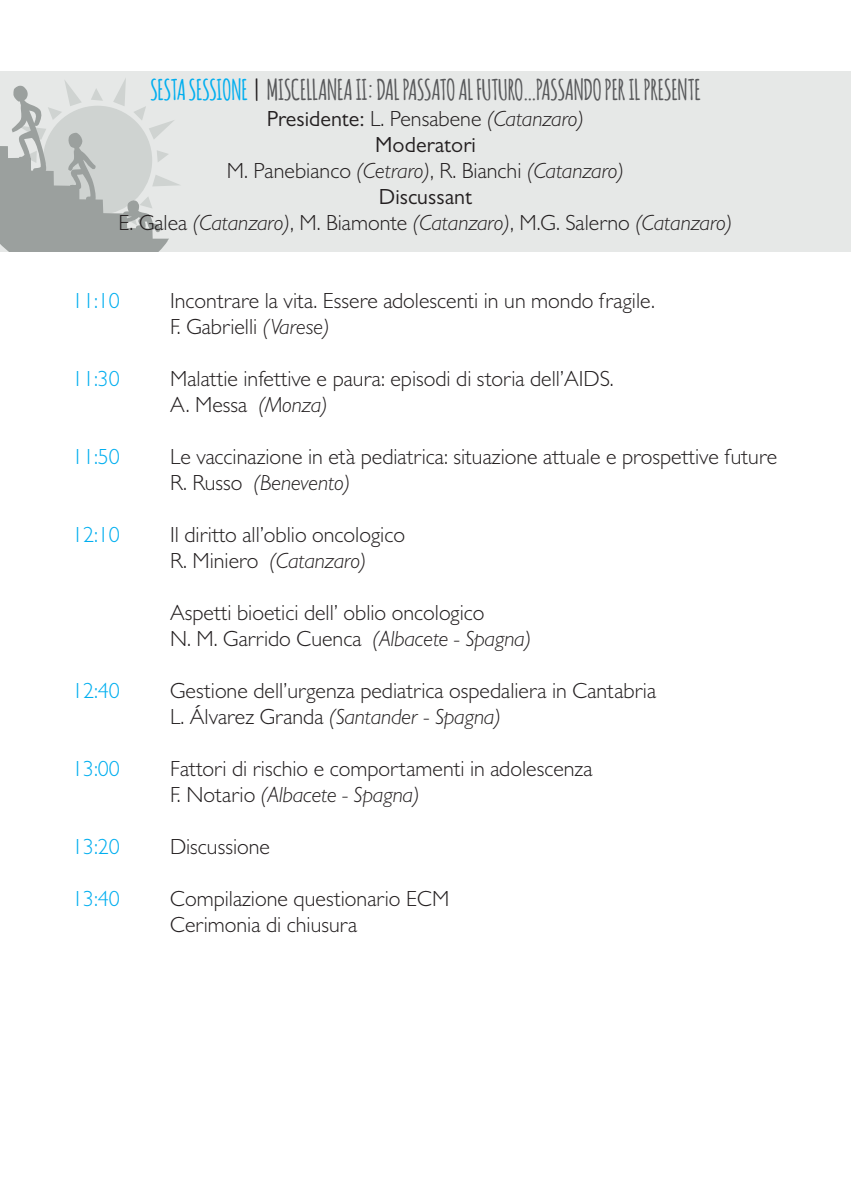
<style>
.page{position:relative;width:851px;height:1191px;background:#fff}
.page>*{position:absolute;margin:0;border:0;box-sizing:border-box;transform-origin:0 0}
.t1{font:700 28px "Amatic";color:#57585a}
.t2{font:300 22px/26px "Gill Sans MT Pro";color:#231f20}
.t3{font:italic 300 22px/26px "Gill Sans MT Pro";color:#231f20;text-align:center}
.t4{font:300 22px "Gill Sans MT Pro";color:#00aeef}
.s1{color:#00aeef}
.s2{color:#231f20}
.s3{font-weight:400;font-style:normal}
.s4{font-style:normal}
.s5{font-style:italic}
</style>
<div class="page">
<div style="left:0;top:71px;width:850px;height:180px;background:#e6e8e7"></div>
<p class="t1" style="left:150px;top:70px;width:551px"><span class="s1">SESTA SESSIONE</span> <span class="s2">|</span> MISCELLANEA II: DAL PASSATO AL FUTURO…PASSANDO PER IL PRESENTE</p>
<p class="t3" style="left:119px;top:105px;width:615px"><span class="s3">Presidente:</span> <span class="s4">L. Pensabene</span> (Catanzaro)<br><span class="s3">Moderatori<br></span><span class="s4">M. Panebianco</span> (Cetraro)<span class="s4">, R. Bianchi</span> (Catanzaro)<br><span class="s3">Discussant<br></span><span class="s4">E. Galea</span> (Catanzaro)<span class="s4">, M. Biamonte</span> (Catanzaro)<span class="s4">, M.G. Salerno</span> (Catanzaro)</p>
<p class="t4" style="left:72px;top:287px;width:49px">11:10</p>
<p class="t2" style="left:170px;top:287px;width:486px">Incontrare la vita. Essere adolescenti in un mondo fragile.<br>F. Gabrielli <span class="s5">(Varese)</span></p>
<p class="t4" style="left:72px;top:365px;width:49px">11:30</p>
<p class="t2" style="left:170px;top:365px;width:445px">Malattie infettive e paura: episodi di storia dell’AIDS.<br>A. Messa <span class="s5">(Monza)</span></p>
<p class="t4" style="left:72px;top:443px;width:49px">11:50</p>
<p class="t2" style="left:170px;top:443px;width:608px">Le vaccinazione in età pediatrica: situazione attuale e prospettive future<br>R. Russo <span class="s5">(Benevento)</span></p>
<p class="t4" style="left:72px;top:521px;width:49px">12:10</p>
<p class="t2" style="left:170px;top:521px;width:236px">Il diritto all’oblio oncologico<br>R. Miniero <span class="s5">(Catanzaro)</span></p>
<p class="t2" style="left:170px;top:599px;width:363px">Aspetti bioetici dell’ oblio oncologico<br>N. M. Garrido Cuenca <span class="s5">(Albacete - Spagna)</span></p>
<p class="t4" style="left:72px;top:677px;width:49px">12:40</p>
<p class="t2" style="left:170px;top:677px;width:487px">Gestione dell’urgenza pediatrica ospedaliera in Cantabria<br>L. Álvarez Granda <span class="s5">(Santander - Spagna)</span></p>
<p class="t4" style="left:72px;top:755px;width:49px">13:00</p>
<p class="t2" style="left:170px;top:755px;width:424px">Fattori di rischio e comportamenti in adolescenza<br>F. Notario <span class="s5">(Albacete - Spagna)</span></p>
<p class="t4" style="left:72px;top:833px;width:49px">13:20</p>
<p class="t2" style="left:170px;top:833px;width:101px">Discussione</p>
<p class="t4" style="left:72px;top:885px;width:49px">13:40</p>
<p class="t2" style="left:170px;top:885px;width:280px">Compilazione questionario ECM<br>Cerimonia di chiusura</p>
</div>
